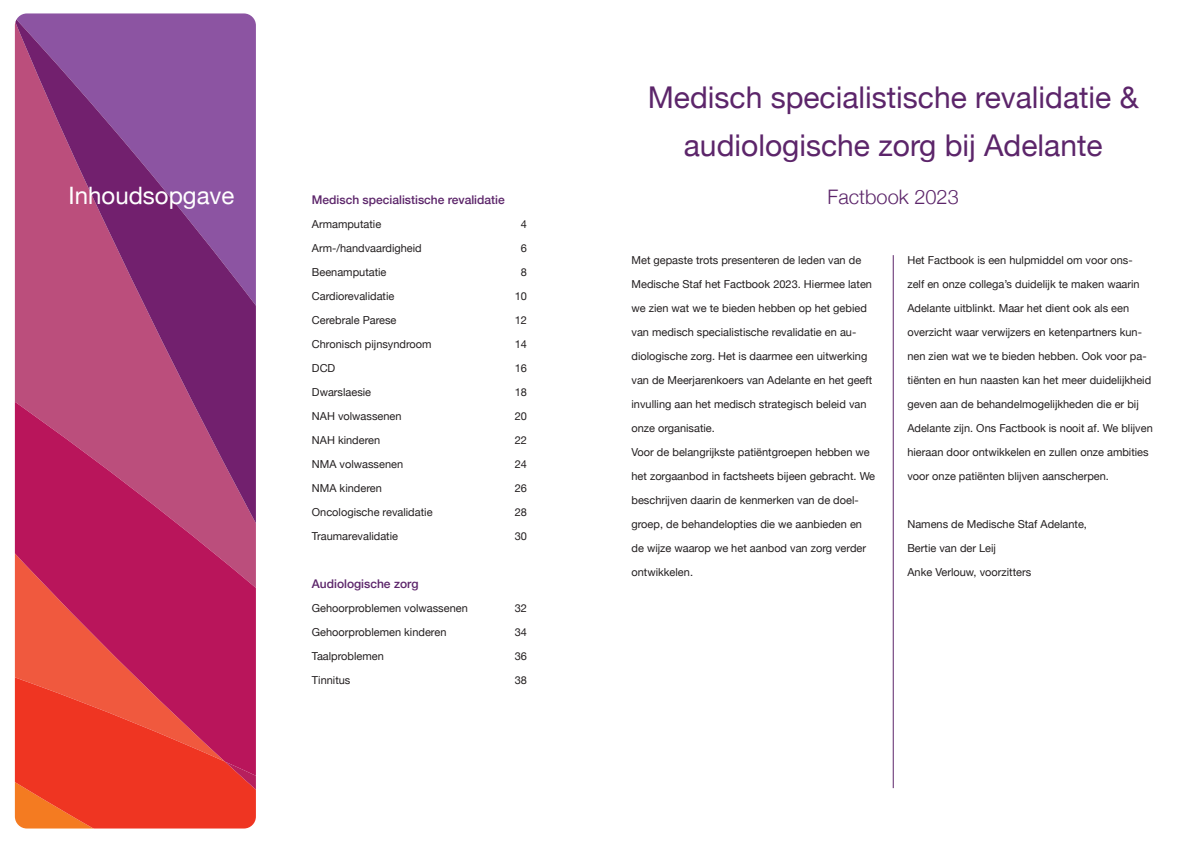
<style>
.page{position:relative;width:1191px;height:842px;background:#fff}
.page>*{position:absolute;margin:0;border:0;box-sizing:border-box;transform-origin:0 0}
.t1{font:30px/48px "Helvetica Neue";color:#5c256a;text-align:center}
.t2{font:24px "Helvetica Neue";color:#fff}
.t3{font:300 20px "Helvetica Neue";color:#5c256a}
.t4{font:500 12px "Helvetica Neue";color:#5c256a}
.t5{font:11px/24px "Helvetica Neue";color:#231f20}
</style>
<div class="page">
<svg style="left:15px;top:15px;width:241px;height:813px;background:#b1396a"></svg>
<hr style="left:893px;top:255px;width:1px;height:533px;background:#5c256a">
<h2 class="t2" style="left:69px;top:178px;width:167px">Inhoudsopgave</h2>
<p class="t4" style="left:312px;top:190px;width:194px">Medisch specialistische revalidatie</p>
<p class="t5" style="left:312px;top:213px;width:71px">Armamputatie</p>
<p class="t5" style="left:521px;top:213px;width:8px">4</p>
<p class="t5" style="left:312px;top:237px;width:111px">Arm-/handvaardigheid</p>
<p class="t5" style="left:521px;top:237px;width:8px">6</p>
<p class="t5" style="left:312px;top:261px;width:76px">Beenamputatie</p>
<p class="t5" style="left:521px;top:261px;width:8px">8</p>
<p class="t5" style="left:312px;top:285px;width:84px">Cardiorevalidatie</p>
<p class="t5" style="left:515px;top:285px;width:14px">10</p>
<p class="t5" style="left:312px;top:309px;width:86px">Cerebrale Parese</p>
<p class="t5" style="left:515px;top:309px;width:14px">12</p>
<p class="t5" style="left:312px;top:333px;width:121px">Chronisch pijnsyndroom</p>
<p class="t5" style="left:515px;top:333px;width:14px">14</p>
<p class="t5" style="left:312px;top:357px;width:25px">DCD</p>
<p class="t5" style="left:515px;top:357px;width:14px">16</p>
<p class="t5" style="left:312px;top:381px;width:61px">Dwarslaesie</p>
<p class="t5" style="left:515px;top:381px;width:14px">18</p>
<p class="t5" style="left:312px;top:405px;width:91px">NAH volwassenen</p>
<p class="t5" style="left:515px;top:405px;width:14px">20</p>
<p class="t5" style="left:312px;top:429px;width:70px">NAH kinderen</p>
<p class="t5" style="left:515px;top:429px;width:14px">22</p>
<p class="t5" style="left:312px;top:453px;width:93px">NMA volwassenen</p>
<p class="t5" style="left:515px;top:453px;width:14px">24</p>
<p class="t5" style="left:312px;top:477px;width:71px">NMA kinderen</p>
<p class="t5" style="left:515px;top:477px;width:14px">26</p>
<p class="t5" style="left:312px;top:501px;width:122px">Oncologische revalidatie</p>
<p class="t5" style="left:515px;top:501px;width:14px">28</p>
<p class="t5" style="left:312px;top:525px;width:88px">Traumarevalidatie</p>
<p class="t5" style="left:515px;top:525px;width:14px">30</p>
<p class="t4" style="left:312px;top:574px;width:108px">Audiologische zorg</p>
<p class="t5" style="left:312px;top:597px;width:157px">Gehoorproblemen volwassenen</p>
<p class="t5" style="left:515px;top:597px;width:14px">32</p>
<p class="t5" style="left:312px;top:621px;width:136px">Gehoorproblemen kinderen</p>
<p class="t5" style="left:515px;top:621px;width:14px">34</p>
<p class="t5" style="left:312px;top:645px;width:73px">Taalproblemen</p>
<p class="t5" style="left:515px;top:645px;width:14px">36</p>
<p class="t5" style="left:312px;top:669px;width:40px">Tinnitus</p>
<p class="t5" style="left:515px;top:669px;width:14px">38</p>
<h1 class="t1" style="left:648px;top:75px;width:492px">Medisch specialistische revalidatie &amp; audiologische zorg bij Adelante</h1>
<h3 class="t3" style="left:827px;top:181px;width:133px">Factbook 2023</h3>
<p class="t5" style="left:631px;top:249px;width:245px">Met gepaste trots presenteren de leden van de Medische Staf het Factbook 2023. Hiermee laten we zien wat we te bieden hebben op het gebied van medisch specialistische revalidatie en au&shy;diologische zorg. Het is daarmee een uitwerking van de Meerjarenkoers van Adelante en het geeft invulling aan het medisch strategisch beleid van onze organisatie.<br>Voor de belangrijkste patiëntgroepen hebben we het zorgaanbod in factsheets bijeen gebracht. We beschrijven daarin de kenmerken van de doel&shy;groep, de behandelopties die we aanbieden en de wijze waarop we het aanbod van zorg verder ontwikkelen.</p>
<p class="t5" style="left:907px;top:249px;width:247px">Het Factbook is een hulpmiddel om voor ons-<br>zelf en onze collega’s duidelijk te maken waarin Adelante uitblinkt. Maar het dient ook als een overzicht waar verwijzers en ketenpartners kun&shy;nen zien wat we te bieden hebben. Ook voor pa&shy;tiënten en hun naasten kan het meer duidelijkheid geven aan de behandelmogelijkheden die er bij Adelante zijn. Ons Factbook is nooit af. We blijven hieraan door ontwikkelen en zullen onze ambities voor onze patiënten blijven aanscherpen.</p>
<p class="t5" style="left:907px;top:513px;width:181px">Namens de Medische Staf Adelante,<br>Bertie van der Leij<br>Anke Verlouw, voorzitters</p>
</div>
